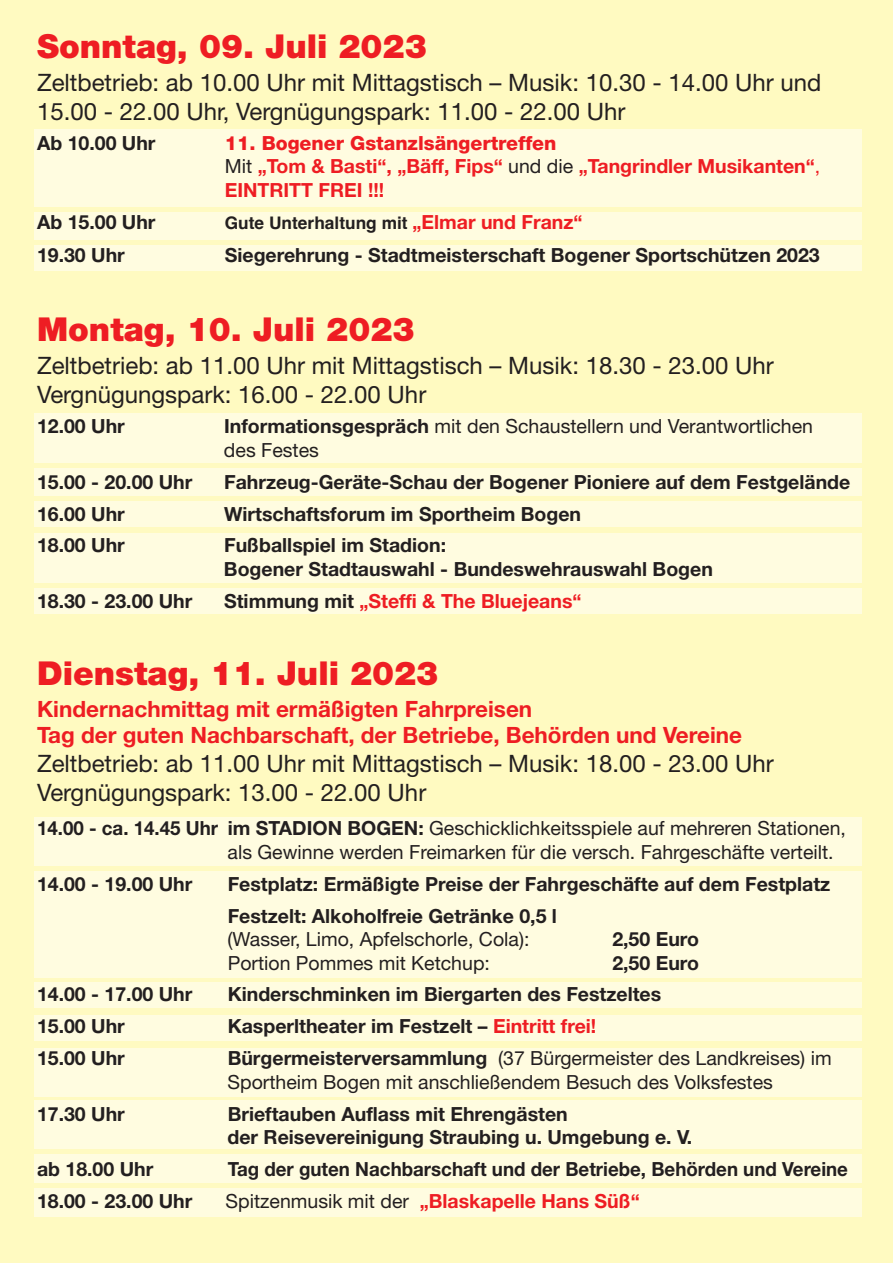
<style>
.page{position:relative;width:893px;height:1263px;background:#fffac1}
.page>*{position:absolute;margin:0;border:0;box-sizing:border-box;transform-origin:0 0}
.t1{font:33px "Helvetica Neue AS Black";color:#ee1d23}
.t2{font:24px/28.8px "Helvetica Neue AS Roman";color:#231f20}
.t3{font:22.5px "Helvetica Neue AS Bold";color:#ee1d23}
.t4{font:19.5px/23.4px "Helvetica Neue AS Bold";color:#231f20}
.t5{font:19.5px/23.4px "Helvetica Neue AS Roman";color:#231f20}
.t6{font:19.5px/23.2px "Helvetica Neue AS Bold";color:#ee1d23}
.t7{font:19.5px "Helvetica Neue AS Bold";color:#231f20;scale:.96 1}
.t8{font:700 17.4px "Helvetica";color:#231f20}
.s1{font-family:"Helvetica Neue AS Heavy"}
.s2{font-family:"Helvetica Neue AS Roman";color:#231f20}
.s3{font-family:"Helvetica Neue AS Roman"}
.s4{font-family:"Helvetica Neue AS Bold";font-weight:400;font-size:19.5px;color:#ee1d23}
.s5{font-family:"Helvetica Neue AS Bold"}
.s6{color:#231f20}
.s7{color:#ee1d23}
</style>
<div class="page">
<div style="left:34px;top:130px;width:827px;height:77px;background:#fffce0"></div>
<div style="left:34px;top:212px;width:827px;height:28px;background:#fffce0"></div>
<div style="left:34px;top:246px;width:827px;height:25px;background:#fffce0"></div>
<div style="left:34px;top:413px;width:827px;height:50px;background:#fffce0"></div>
<div style="left:34px;top:469px;width:827px;height:27px;background:#fffce0"></div>
<div style="left:34px;top:502px;width:827px;height:25px;background:#fffce0"></div>
<div style="left:34px;top:588px;width:827px;height:25px;background:#fffce0"></div>
<div style="left:34px;top:533px;width:827px;height:50px;background:#fffce0"></div>
<div style="left:34px;top:817px;width:827px;height:49px;background:#fffce0"></div>
<div style="left:34px;top:871px;width:827px;height:48px;background:#fffce0"></div>
<div style="left:34px;top:903px;width:827px;height:75px;background:#fffce0"></div>
<div style="left:34px;top:982px;width:827px;height:26px;background:#fffce0"></div>
<div style="left:34px;top:1015px;width:827px;height:25px;background:#fffce0"></div>
<div style="left:34px;top:1047px;width:827px;height:49px;background:#fffce0"></div>
<div style="left:34px;top:1100px;width:827px;height:49px;background:#fffce0"></div>
<div style="left:34px;top:1154px;width:827px;height:29px;background:#fffce0"></div>
<div style="left:34px;top:1188px;width:827px;height:29px;background:#fffce0"></div>
<p class="t1" style="left:37px;top:34px;width:391px">Sonntag, 09. Juli 2023</p>
<p class="t2" style="left:37px;top:70px;width:786px">Zeltbetrieb: ab 10.00 Uhr mit Mittagstisch – Musik: 10.30 - 14.00 Uhr und<br>15.00 - 22.00 Uhr, Vergnügungspark: 11.00 - 22.00 Uhr</p>
<p class="t4" style="left:37px;top:133px;width:120px">Ab 10.00 Uhr</p>
<p class="t6" style="left:225px;top:133px;width:597px"><span class="s1">11. Bogener Gstanzlsängertreffen<br></span><span class="s2">Mit</span> „Tom &amp; Basti“, „Bäff, Fips“ <span class="s2">und die</span> „Tangrindler Musikanten“<span class="s3">,<br></span>EINTRITT FREI !!!</p>
<p class="t4" style="left:37px;top:212px;width:120px">Ab 15.00 Uhr</p>
<p class="t8" style="left:225px;top:215px;width:359px">Gute Unterhaltung mit <span class="s4">„Elmar und Franz“</span></p>
<p class="t4" style="left:37px;top:245px;width:89px">19.30 Uhr</p>
<p class="t4" style="left:225px;top:245px;width:596px">Siegerehrung - Stadtmeisterschaft Bogener Sportschützen 2023</p>
<p class="t1" style="left:37px;top:318px;width:379px">Montag, 10. Juli 2023</p>
<p class="t2" style="left:37px;top:354px;width:738px">Zeltbetrieb: ab 11.00 Uhr mit Mittagstisch – Musik: 18.30 - 23.00 Uhr</p>
<p class="t2" style="left:37px;top:383px;width:391px">Vergnügungspark: 16.00 - 22.00 Uhr</p>
<p class="t4" style="left:37px;top:417px;width:89px">12.00 Uhr</p>
<p class="t5" style="left:224px;top:417px;width:591px"><span class="s5">Informationsgespräch</span> mit den Schaustellern und Verantwortlichen des Festes</p>
<p class="t4" style="left:37px;top:472px;width:157px">15.00 - 20.00 Uhr</p>
<p class="t4" style="left:224px;top:472px;width:628px">Fahrzeug-Geräte-Schau der Bogener Pioniere auf dem Festgelände</p>
<p class="t4" style="left:37px;top:504px;width:89px">16.00 Uhr</p>
<p class="t4" style="left:224px;top:504px;width:359px">Wirtschaftsforum im Sportheim Bogen</p>
<p class="t4" style="left:37px;top:536px;width:89px">18.00 Uhr</p>
<p class="t4" style="left:224px;top:536px;width:490px">Fußballspiel im Stadion:<br>Bogener Stadtauswahl - Bundeswehrauswahl Bogen</p>
<p class="t4" style="left:37px;top:591px;width:157px">18.30 - 23.00 Uhr</p>
<p class="t6" style="left:224px;top:591px;width:359px"><span class="s6">Stimmung mit</span> „Steffi &amp; The Bluejeans“</p>
<p class="t1" style="left:37px;top:662px;width:403px">Dienstag, 11. Juli 2023</p>
<p class="t3" style="left:37px;top:701px;width:497px">Kindernachmittag mit ermäßigten Fahrpreisen</p>
<p class="t3" style="left:37px;top:727px;width:707px">Tag der guten Nachbarschaft, der Betriebe, Behörden und Vereine</p>
<p class="t2" style="left:37px;top:751px;width:738px">Zeltbetrieb: ab 11.00 Uhr mit Mittagstisch – Musik: 18.00 - 23.00 Uhr</p>
<p class="t2" style="left:37px;top:780px;width:391px">Vergnügungspark: 13.00 - 22.00 Uhr</p>
<p class="t5" style="left:228px;top:819px;width:620px;text-indent:-191px"><span class="s5">14.00 - ca. 14.45 Uhr im STADION BOGEN:</span> Geschicklichkeitsspiele auf mehreren Stationen, als Gewinne werden Freimarken für die versch. Fahrgeschäfte verteilt.</p>
<p class="t4" style="left:37px;top:874px;width:157px">14.00 - 19.00 Uhr</p>
<p class="t4" style="left:228px;top:874px;width:604px">Festplatz: Ermäßigte Preise der Fahrgeschäfte auf dem Festplatz</p>
<p class="t4" style="left:228px;top:906px;width:331px">Festzelt: Alkoholfreie Getränke 0,5 l <span class="s3">(Wasser, Limo, Apfelschorle, Cola):</span></p>
<p class="t4" style="left:612px;top:929px;width:88px">2,50 Euro</p>
<p class="t5" style="left:228px;top:953px;width:264px">Portion Pommes mit Ketchup:</p>
<p class="t4" style="left:612px;top:953px;width:88px">2,50 Euro</p>
<p class="t4" style="left:37px;top:985px;width:157px">14.00 - 17.00 Uhr</p>
<p class="t4" style="left:228px;top:985px;width:435px">Kinderschminken im Biergarten des Festzeltes</p>
<p class="t4" style="left:37px;top:1017px;width:89px">15.00 Uhr</p>
<p class="t4" style="left:228px;top:1017px;width:370px">Kasperltheater im Festzelt – <span class="s7">Eintritt frei!</span></p>
<p class="t4" style="left:37px;top:1049px;width:89px">15.00 Uhr</p>
<p class="t5" style="left:228px;top:1049px;width:606px"><span class="s5">Bürgermeisterversammlung</span> (37 Bürgermeister des Landkreises) im<br>Sportheim Bogen mit anschließendem Besuch des Volksfestes</p>
<p class="t4" style="left:37px;top:1104px;width:89px">17.30 Uhr</p>
<p class="t4" style="left:228px;top:1103px;width:466px">Brieftauben Auflass mit Ehrengästen<br>der Reisevereinigung Straubing u. Umgebung e. V.</p>
<p class="t4" style="left:37px;top:1159px;width:118px">ab 18.00 Uhr</p>
<p class="t7" style="left:228px;top:1162px;width:648px">Tag der guten Nachbarschaft und der Betriebe, Behörden und Vereine</p>
<p class="t4" style="left:37px;top:1191px;width:157px">18.00 - 23.00 Uhr</p>
<p class="t6" style="left:225px;top:1191px;width:416px"><span class="s2">Spitzenmusik mit der</span> „Blaskapelle Hans Süß“</p>
</div>
